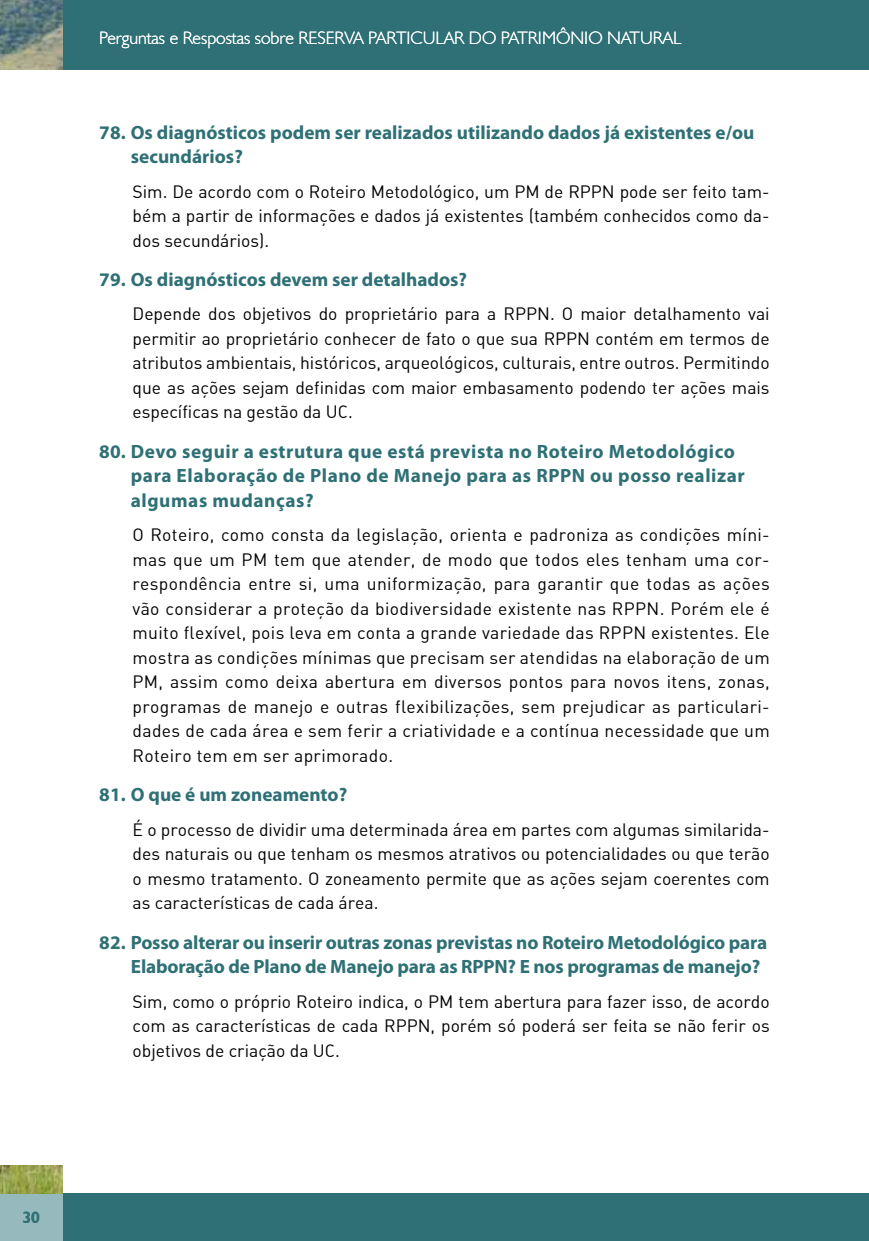
<style>
.page{position:relative;width:869px;height:1241px;background:#fff}
.page>*{position:absolute;margin:0;border:0;box-sizing:border-box;transform-origin:0 0}
.t1{font:700 19.25px/24.5px "Myriad Pro";color:#2e7075}
.t2{font:700 19.25px/24.5px "Myriad Pro";letter-spacing:.03em;color:#2e7075}
.t3{font:300 18.03px "Humanist 521 BT";color:#fff}
.t4{font:17.5px/24.5px "DIN Alternate";color:#000;text-align:justify}
.t5{font:300 16.1px "Humanist 521 BT";color:#2e7075}
</style>
<div class="page">
<div style="left:62px;top:1193px;width:806px;height:47px;background:#2e7075"></div>
<div style="left:62px;top:0;width:806px;height:69px;background:#2e7075"></div>
<div style="left:0;top:1193px;width:62px;height:47px;background:#95b9bc"></div>
<img style="left:0;top:0;width:62px;height:69px">
<img style="left:0;top:1165px;width:62px;height:28px">
<hr style="left:868px;top:1193px;width:1px;height:47px;background:#2e7075">
<hr style="left:868px;top:0;width:1px;height:69px;background:#2e7075">
<p class="t5" style="left:23px;top:1207px;width:18px">30</p>
<p class="t3" style="left:99px;top:27px;width:583px">Perguntas e Respostas sobre RESERVA PARTICULAR DO PATRIMÔNIO NATURAL</p>
<p class="t1" style="left:131px;top:119px;width:625px;text-indent:-31px">78. Os diagnósticos podem ser realizados utilizando dados já existentes e/ou secundários?</p>
<p class="t4" style="left:132px;top:178px;width:638px">Sim. De acordo com o Roteiro Metodológico, um PM de RPPN pode ser feito tam&shy;bém a partir de informações e dados já existentes (também conhecidos como da&shy;dos secundários).</p>
<p class="t1" style="left:99px;top:266px;width:369px">79. Os diagnósticos devem ser detalhados?</p>
<p class="t4" style="left:132px;top:301px;width:638px">Depende dos objetivos do proprietário para a RPPN. O maior detalhamento vai permitir ao proprietário conhecer de fato o que sua RPPN contém em termos de atributos ambientais, históricos, arqueológicos, culturais, entre outros. Permitindo que as ações sejam definidas com maior embasamento podendo ter ações mais específicas na gestão da UC.</p>
<p class="t2" style="left:131px;top:438px;width:615px;text-indent:-31px">80. Devo seguir a estrutura que está prevista no Roteiro Metodológico para Elaboração de Plano de Manejo para as RPPN ou posso realizar algumas mudanças?</p>
<p class="t4" style="left:132px;top:522px;width:638px">O Roteiro, como consta da legislação, orienta e padroniza as condições míni&shy;mas que um PM tem que atender, de modo que todos eles tenham uma cor&shy;respondência entre si, uma uniformização, para garantir que todas as ações vão considerar a proteção da biodiversidade existente nas RPPN. Porém ele é muito flexível, pois leva em conta a grande variedade das RPPN existentes. Ele mostra as condições mínimas que precisam ser atendidas na elaboração de um PM, assim como deixa abertura em diversos pontos para novos itens, zonas, programas de manejo e outras flexibilizações, sem prejudicar as particulari&shy;dades de cada área e sem ferir a criatividade e a contínua necessidade que um Roteiro tem em ser aprimorado.</p>
<p class="t1" style="left:99px;top:781px;width:249px">81. O que é um zoneamento?</p>
<p class="t4" style="left:132px;top:816px;width:638px">É o processo de dividir uma determinada área em partes com algumas similarida&shy;des naturais ou que tenham os mesmos atrativos ou potencialidades ou que terão o mesmo tratamento. O zoneamento permite que as ações sejam coerentes com as características de cada área.</p>
<p class="t1" style="left:131px;top:929px;width:637px;text-indent:-31px">82. Posso alterar ou inserir outras zonas previstas no Roteiro Metodológico para<br>Elaboração de Plano de Manejo para as RPPN? E nos programas de manejo?</p>
<p class="t4" style="left:132px;top:988px;width:638px">Sim, como o próprio Roteiro indica, o PM tem abertura para fazer isso, de acordo com as características de cada RPPN, porém só poderá ser feita se não ferir os objetivos de criação da UC.</p>
</div>
